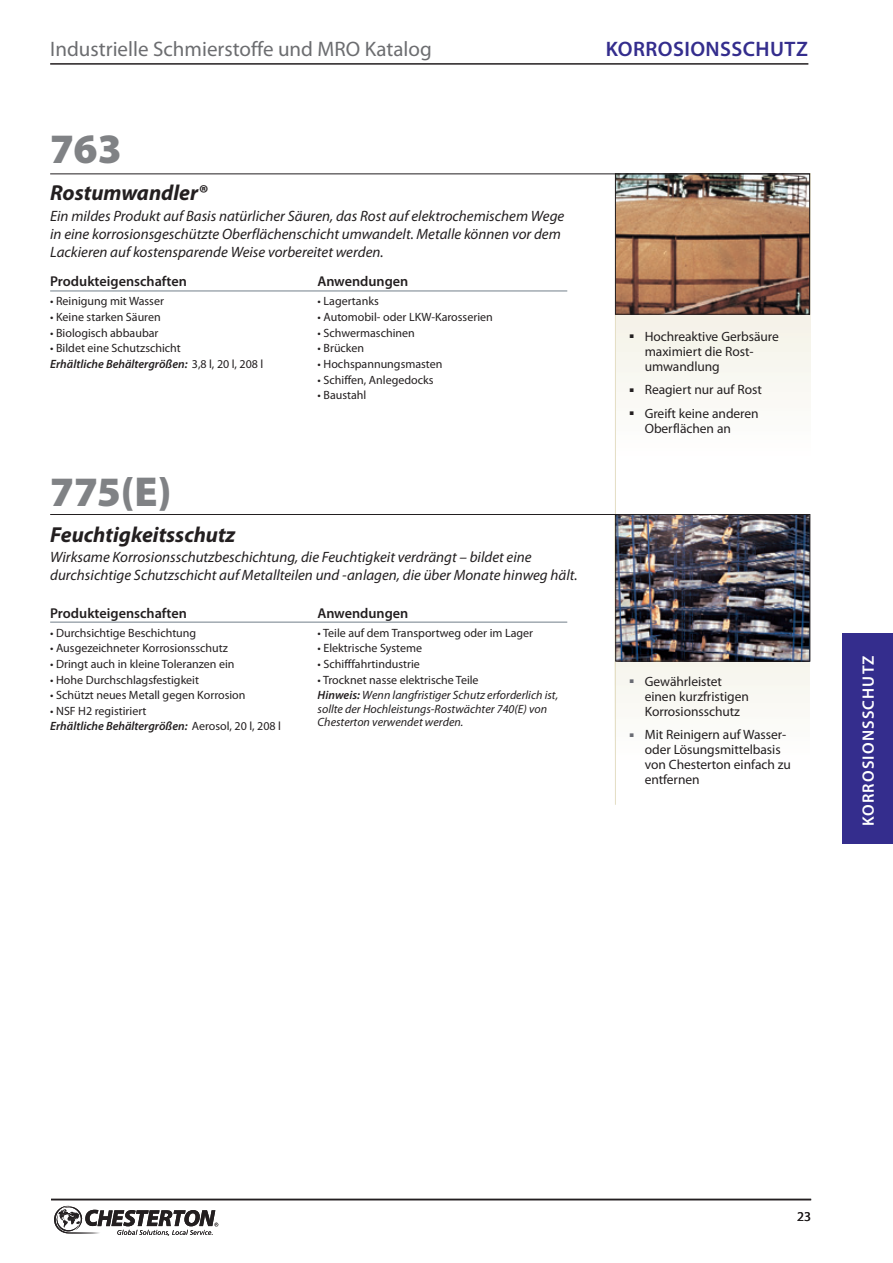
<style>
.page{position:relative;width:893px;height:1263px;background:#fff}
.page>*{position:absolute;margin:0;border:0;box-sizing:border-box;transform-origin:0 0}
.t1{font:900 42px "Myriad Pro";letter-spacing:-.005em;color:#808285}
.t2{font:italic 700 21.75px "Myriad Pro";color:#231f20}
.t3{font:21px "Myriad Pro";color:#6c6d70}
.t4{font:600 21px "Myriad Pro";letter-spacing:.02em;color:#342d8d}
.t5{font:600 16.5px "Myriad Pro";letter-spacing:.07em;color:#fff}
.t6{font:italic 15px/18px "Myriad Pro";color:#231f20}
.t7{font:600 14.25px "Myriad Pro";color:#231f20}
.t8{font:13.5px/15px "Myriad Pro";letter-spacing:-.005em;color:#231f20}
.t9{font:12px/15.6px "Myriad Pro";color:#231f20}
.t10{font:italic 12px/15.6px "Myriad Pro";color:#231f20}
.s1{font-weight:600;font-style:italic}
.s2{font-style:normal}
.s3{font-weight:600}
</style>
<div class="page">
<div style="left:842px;top:634px;width:51px;height:210px;background:#342d8d"></div>
<svg style="left:54px;top:1205px;width:164px;height:31px"></svg>
<hr style="left:51px;top:1199px;width:760px;height:1px;background:#231f20">
<div style="left:615px;top:514px;width:195px;height:319px;background:linear-gradient(to right,#fcfcf9,#fcfcf9)"></div>
<div style="left:615px;top:173px;width:195px;height:319px;background:#faf9f5"></div>
<hr style="left:615px;top:173px;width:1px;height:632px;background:#e4dec4">
<img style="left:617px;top:175px;width:191px;height:138px">
<div style="left:615px;top:173px;width:195px;height:142px;border:1px solid #231f20"></div>
<img style="left:617px;top:516px;width:191px;height:143px">
<div style="left:615px;top:514px;width:195px;height:147px;border:1px solid #231f20"></div>
<hr style="left:50px;top:63px;width:758px;height:2px;background:#231f20">
<hr style="left:50px;top:173px;width:760px;height:1px;background:#231f20">
<hr style="left:50px;top:291px;width:517px;height:1px;background:#727f8a">
<hr style="left:50px;top:622px;width:517px;height:1px;background:#727f8a">
<hr style="left:50px;top:514px;width:759px;height:1px;background:#231f20">
<h3 class="t3" style="left:50px;top:36px;width:383px">Industrielle Schmierstoffe und MRO Katalog</h3>
<h3 class="t4" style="left:606px;top:36px;width:204px">KORROSIONSSCHUTZ</h3>
<h1 class="t1" style="left:50px;top:121px;width:73px">763</h1>
<h2 class="t2" style="left:50px;top:179px;width:158px">Rostumwandler®</h2>
<p class="t6" style="left:50px;top:207px;width:516px">Ein mildes Produkt auf Basis natürlicher Säuren, das Rost auf elektrochemischem Wege in eine korrosionsgeschützte Oberflächenschicht umwandelt. Metalle können vor dem<br>Lackieren auf kostensparende Weise vorbereitet werden.</p>
<p class="t9" style="left:50px;top:293px;width:115px">• Reinigung mit Wasser</p>
<p class="t9" style="left:50px;top:309px;width:112px">• Keine starken Säuren</p>
<p class="t9" style="left:50px;top:325px;width:110px">• Biologisch abbaubar</p>
<p class="t9" style="left:50px;top:340px;width:215px">• Bildet eine Schutzschicht<br><span class="s1">Erhältliche Behältergrößen:</span> 3,8 l, 20 l, 208 l</p>
<p class="t7" style="left:50px;top:272px;width:138px">Produkteigenschaften</p>
<p class="t7" style="left:317px;top:272px;width:93px">Anwendungen</p>
<p class="t9" style="left:318px;top:293px;width:63px">• Lagertanks</p>
<p class="t9" style="left:318px;top:309px;width:177px">• Automobil- oder LKW-Karosserien</p>
<p class="t9" style="left:318px;top:325px;width:99px">• Schwermaschinen</p>
<p class="t9" style="left:318px;top:340px;width:48px">• Brücken</p>
<p class="t9" style="left:318px;top:356px;width:126px">• Hochspannungsmasten</p>
<p class="t9" style="left:318px;top:372px;width:117px">• Schiffen, Anlegedocks</p>
<p class="t9" style="left:318px;top:387px;width:50px">• Baustahl</p>
<h1 class="t1" style="left:50px;top:464px;width:123px">775(E)</h1>
<h2 class="t2" style="left:50px;top:520px;width:187px">Feuchtigkeitsschutz</h2>
<p class="t6" style="left:50px;top:548px;width:529px">Wirksame Korrosionsschutzbeschichtung, die Feuchtigkeit verdrängt – bildet eine durchsichtige Schutzschicht auf Metallteilen und -anlagen, die über Monate hinweg hält.</p>
<p class="t7" style="left:50px;top:604px;width:138px">Produkteigenschaften</p>
<p class="t7" style="left:317px;top:604px;width:93px">Anwendungen</p>
<p class="t9" style="left:50px;top:624px;width:148px">• Durchsichtige Beschichtung</p>
<p class="t9" style="left:50px;top:640px;width:179px">• Ausgezeichneter Korrosionsschutz</p>
<p class="t9" style="left:50px;top:656px;width:186px">• Dringt auch in kleine Toleranzen ein</p>
<p class="t9" style="left:50px;top:671px;width:150px">• Hohe Durchschlagsfestigkeit</p>
<p class="t9" style="left:50px;top:687px;width:197px">• Schützt neues Metall gegen Korrosion</p>
<p class="t9" style="left:50px;top:703px;width:232px">• NSF H2 registiriert<br><span class="s1">Erhältliche Behältergrößen:</span> Aerosol, 20 l, 208 l</p>
<p class="t9" style="left:318px;top:624px;width:217px">• Teile auf dem Transportweg oder im Lager</p>
<p class="t9" style="left:318px;top:640px;width:106px">• Elektrische Systeme</p>
<p class="t9" style="left:318px;top:656px;width:104px">• Schifffahrtindustrie</p>
<p class="t10" style="left:318px;top:671px;width:242px"><span class="s2">• Trocknet nasse elektrische Teile<br></span><span class="s3">Hinweis:</span> Wenn langfristiger Schutz erforderlich ist,</p>
<p class="t10" style="left:318px;top:702px;width:231px;line-height:13.5px">sollte der Hochleistungs-Rostwächter 740(E) von<br>Chesterton verwendet werden.</p>
<p class="t8" style="left:645px;top:328px;width:136px;text-indent:-15px">■ Hochreaktive Gerbsäure maximiert die Rost&shy;umwandlung</p>
<p class="t8" style="left:630px;top:382px;width:133px">■ Reagiert nur auf Rost</p>
<p class="t8" style="left:645px;top:405px;width:115px;text-indent:-15px">■ Greift keine anderen<br>Oberflächen an</p>
<p class="t8" style="left:645px;top:673px;width:106px;text-indent:-15px"><sup>■</sup> Gewährleistet einen kurzfristigen<br>Korrosionsschutz</p>
<p class="t8" style="left:645px;top:727px;width:148px;text-indent:-15px"><sup>■</sup> Mit Reinigern auf Wasser&shy;oder Lösungsmittelbasis von Chesterton einfach zu entfernen</p>
<h3 class="t5" style="left:858px;top:826px;width:173px;rotate:-90deg">KORROSIONSSCHUTZ</h3>
<p class="t8" style="left:797px;top:1208px;width:15px">23</p>
</div>
